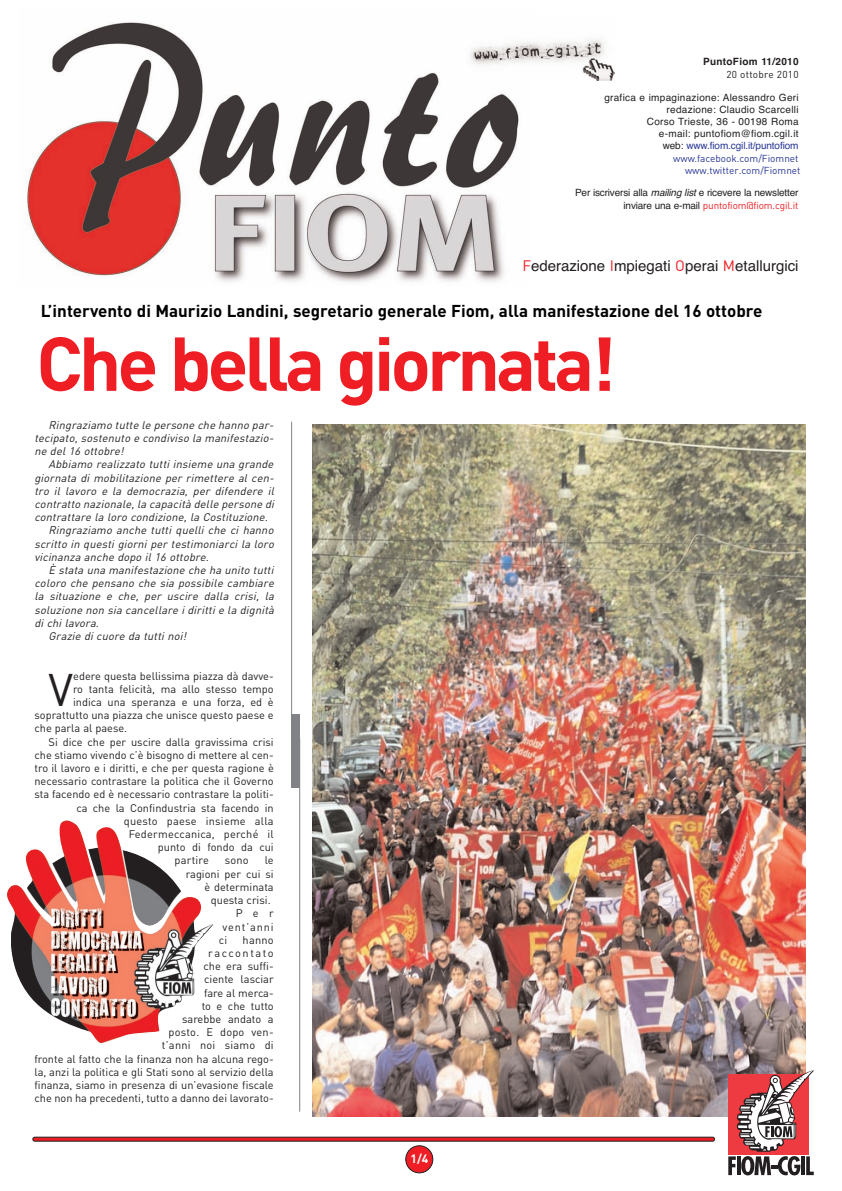
<style>
.page{position:relative;width:842px;height:1191px;background:#fff}
.page>*{position:absolute;margin:0;border:0;box-sizing:border-box;transform-origin:0 0}
.t1{font:700 75px "DIN";letter-spacing:-.055em;color:#ee1e24}
.t2{font:45.1px "DIN";color:#231f20}
.t3{font:700 17px "DIN";color:#000}
.t4{font:15px "Helvetica";color:#231f20}
.t5{font:700 12px "DIN";color:#fff}
.t6{font:11px/13.2px "DIN";color:#231f20;text-align:right}
.t7{font:italic 11px/13.2px "DIN";color:#231f20;text-align:justify}
.t8{font:11px "DIN";letter-spacing:.02em;color:#231f20}
.t9{font:11px "DIN";letter-spacing:.08em;color:#231f20}
.t10{font:10px/12px "Helvetica";letter-spacing:.03em;color:#231f20;text-align:right}
.t11{font:10px "Helvetica";letter-spacing:-.015em;color:#231f20}
.t12{font:10px/12px "DIN";color:#293795;text-align:right}
.t13{font:10px "DIN";letter-spacing:-.015em;color:#ee1e24}
.t14{font:700 10px "Helvetica";letter-spacing:.03em;color:#231f20}
.t15{font:10px "DIN";letter-spacing:.025em;color:#231f20}
.s1{color:#293795}
.s2{font-style:italic}
.s3{font-family:"Helvetica";color:#231f20}
.s4{font-family:"DIN";color:#ee1e24}
</style>
<div class="page">
<img style="left:26px;top:22px;width:493px;height:261px">
<img style="left:462px;top:22px;width:152px;height:58px">
<img style="left:7px;top:820px;width:207px;height:223px">
<hr style="left:291px;top:422px;width:1px;height:323px;background:#808285">
<hr style="left:300px;top:738px;width:1px;height:373px;background:#808285">
<div style="left:292px;top:714px;width:8px;height:73px;background:#808285"></div>
<svg style="left:32px;top:1136px;width:683px;height:37px"></svg>
<img style="left:312px;top:424px;width:493px;height:692px">
<svg style="left:728px;top:1070px;width:87px;height:105px"></svg>
<p class="t14" style="left:703px;top:56px;width:97px">PuntoFiom 11/2010</p>
<p class="t15" style="left:726px;top:68px;width:74px">20 ottobre 2010</p>
<p class="t10" style="left:604px;top:92px;width:196px">grafica e impaginazione: Alessandro Geri redazione: Claudio Scarcelli<br>Corso Trieste, 36 - 00198 Roma<br>e-mail: puntofiom@fiom.cgil.it<br>web: <span class="s1">www.fiom.cgil.it/puntofiom</span></p>
<p class="t12" style="left:673px;top:152px;width:129px">www.facebook.com/Fiomnet www.twitter.com/Fiomnet</p>
<p class="t11" style="left:575px;top:187px;width:225px">Per iscriversi alla <span class="s2">mailinglist</span>e ricevere la newsletter</p>
<p class="t13" style="left:623px;top:199px;width:176px"><span class="s3">inviare una e-mail</span> puntofiom@fiom.cgil.it</p>
<h3 class="t4" style="left:522px;top:257px;width:278px"><span class="s4">F</span>ederazione <span class="s4">I</span>mpiegati <span class="s4">O</span>perai <span class="s4">M</span>etallurgici</h3>
<h3 class="t3" style="left:41px;top:301px;width:723px">L’intervento di Maurizio Landini, segretario generale Fiom, alla manifestazione del 16 ottobre</h3>
<h1 class="t1" style="left:36px;top:321px;width:581px">Che bella giornata!</h1>
<p class="t7" style="left:34px;top:418px;width:243px;text-indent:14px">Ringraziamo tutte le persone che hanno par&shy;tecipato, sostenuto e condiviso la manifestazio&shy;ne del 16 ottobre!</p>
<p class="t7" style="left:49px;top:458px;width:229px">Abbiamo realizzato tutti insieme una grande</p>
<p class="t7" style="left:34px;top:471px;width:243px">giornata di mobilitazione per rimettere al cen-</p>
<p class="t7" style="left:34px;top:484px;width:243px">tro il lavoro e la democrazia, per difendere il</p>
<p class="t7" style="left:34px;top:497px;width:243px">contratto nazionale,la capacità delle persone di</p>
<p class="t7" style="left:34px;top:511px;width:237px">contrattare la loro condizione, la Costituzione.</p>
<p class="t7" style="left:49px;top:524px;width:229px">Ringraziamo anche tutti quelli che ci hanno</p>
<p class="t7" style="left:34px;top:537px;width:243px">scritto in questi giorni per testimoniarci la loro</p>
<p class="t7" style="left:34px;top:550px;width:178px">vicinanza anche dopo il 16 ottobre.</p>
<p class="t7" style="left:49px;top:563px;width:229px">È stata una manifestazione che ha unito tutti</p>
<p class="t7" style="left:34px;top:577px;width:243px">coloro che pensano che sia possibile cambiare</p>
<p class="t7" style="left:34px;top:590px;width:243px">la situazione e che, per uscire dalla crisi, la</p>
<p class="t7" style="left:34px;top:603px;width:243px">soluzione non sia cancellare i diritti e la dignità</p>
<p class="t7" style="left:34px;top:616px;width:68px">di chi lavora.</p>
<p class="t7" style="left:49px;top:629px;width:141px">Grazie di cuore da tutti noi!</p>
<h2 class="t2" style="left:49px;top:664px;width:26px">V</h2>
<p class="t6" style="left:73px;top:669px;width:202px">edere questa bellissima piazza dà davve-</p>
<p class="t6" style="left:73px;top:682px;width:202px">ro tanta felicità, ma allo stesso tempo</p>
<p class="t6" style="left:73px;top:695px;width:202px">indica una speranza e una forza, ed è</p>
<p class="t6" style="left:34px;top:709px;width:241px">soprattutto una piazza che unisce questo paese e</p>
<p class="t6" style="left:34px;top:722px;width:94px">che parla al paese.</p>
<p class="t6" style="left:49px;top:735px;width:227px">Si dice che per uscire dalla gravissima crisi</p>
<p class="t6" style="left:34px;top:748px;width:241px">che stiamo vivendo c’è bisogno di mettere al cen-</p>
<p class="t6" style="left:34px;top:761px;width:241px">tro il lavoro e i diritti, e che per questa ragione è</p>
<p class="t6" style="left:34px;top:775px;width:241px">necessario contrastare la politica che il Governo</p>
<p class="t6" style="left:34px;top:788px;width:241px">sta facendo ed è necessario contrastare la politi-</p>
<p class="t6" style="left:76px;top:801px;width:199px">ca che la Confindustria sta facendo in</p>
<p class="t8" style="left:124px;top:814px;width:151px">questo paese insieme alla</p>
<p class="t8" style="left:129px;top:828px;width:146px">Federmeccanica, perché il</p>
<p class="t6" style="left:158px;top:841px;width:117px">punto di fondo da cui</p>
<p class="t8" style="left:175px;top:854px;width:36px">partire</p>
<p class="t6" style="left:225px;top:854px;width:25px">sono</p>
<p class="t6" style="left:265px;top:854px;width:11px">le</p>
<p class="t6" style="left:186px;top:867px;width:90px">ragioni per cui si</p>
<p class="t6" style="left:205px;top:880px;width:71px">è determinata</p>
<p class="t6" style="left:211px;top:893px;width:61px">questa crisi.</p>
<p class="t6" style="left:236px;top:907px;width:39px">Per</p>
<p class="t9" style="left:222px;top:920px;width:53px">vent’anni</p>
<p class="t6" style="left:219px;top:933px;width:10px">ci</p>
<p class="t6" style="left:34px;top:933px;width:241px">hanno<br>raccontato<br>che era suffi-<br>ciente lasciar<br>fare al merca-<br>to e che tutto<br>sarebbe andato a<br>posto. E dopo ven-<br>t’anni noi siamo di<br>fronte al fatto che la finanza non ha alcuna rego&shy;la, anzi la politica e gli Stati sono al servizio della finanza, siamo in presenza di un’evasione fiscale che non ha precedenti, tutto a danno dei lavorato-</p>
<p class="t5" style="left:410px;top:1151px;width:19px">1/4</p>
</div>
